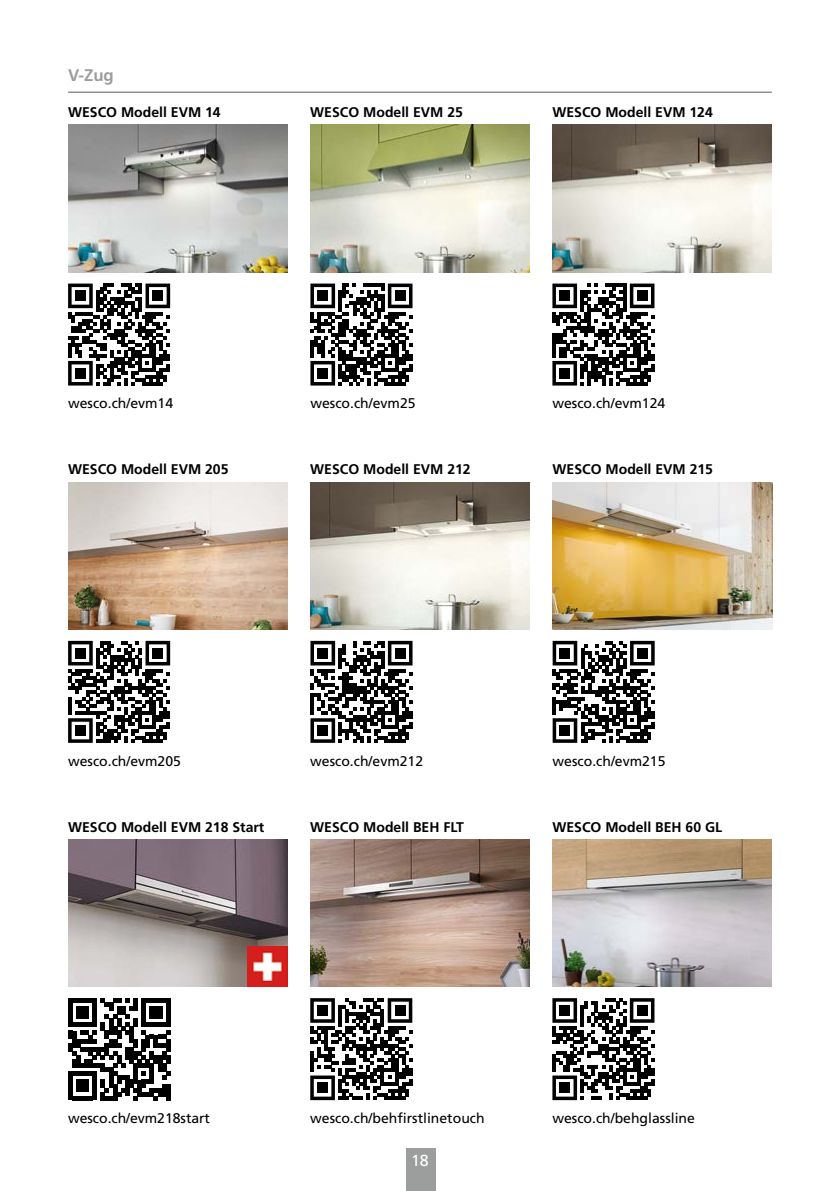
<style>
.page{position:relative;width:840px;height:1191px;background:#fff}
.page>*{position:absolute;margin:0;border:0;box-sizing:border-box;transform-origin:0 0}
.t1{font:700 16.8px "Frutiger LT Pro";color:#9c9d9d}
.t2{font:16px "Frutiger LT Pro";color:#fff}
.t3{font:700 14px "Frutiger LT Pro";color:#000}
.t4{font:14px "Frutiger LT Pro";color:#000}
</style>
<div class="page">
<div style="left:406px;top:1148px;width:29px;height:43px;background:#9c9d9d"></div>
<hr style="left:68px;top:92px;width:703px;height:1px;background:#878786">
<img style="left:68px;top:125px;width:219px;height:147px">
<img style="left:310px;top:125px;width:219px;height:147px">
<img style="left:552px;top:125px;width:219px;height:147px">
<img style="left:68px;top:482px;width:219px;height:147px">
<img style="left:552px;top:482px;width:219px;height:147px">
<img style="left:310px;top:482px;width:219px;height:147px">
<img style="left:68px;top:839px;width:219px;height:147px">
<img style="left:310px;top:839px;width:219px;height:147px">
<img style="left:552px;top:839px;width:219px;height:147px">
<img style="left:247px;top:946px;width:40px;height:40px">
<svg style="left:68px;top:283px;width:102px;height:103px"></svg>
<div style="left:75px;top:290px;width:11px;height:11px;background:#000"></div>
<div style="left:152px;top:290px;width:11px;height:11px;background:#000"></div>
<div style="left:75px;top:368px;width:11px;height:10px;background:#000"></div>
<svg style="left:310px;top:283px;width:102px;height:103px"></svg>
<div style="left:317px;top:290px;width:11px;height:11px;background:#000"></div>
<div style="left:394px;top:290px;width:11px;height:11px;background:#000"></div>
<div style="left:317px;top:368px;width:11px;height:10px;background:#000"></div>
<svg style="left:552px;top:283px;width:102px;height:103px"></svg>
<div style="left:559px;top:290px;width:10px;height:11px;background:#000"></div>
<div style="left:636px;top:290px;width:11px;height:11px;background:#000"></div>
<div style="left:559px;top:368px;width:10px;height:10px;background:#000"></div>
<svg style="left:68px;top:641px;width:102px;height:102px"></svg>
<div style="left:75px;top:648px;width:11px;height:10px;background:#000"></div>
<div style="left:152px;top:648px;width:11px;height:10px;background:#000"></div>
<div style="left:75px;top:725px;width:11px;height:11px;background:#000"></div>
<svg style="left:552px;top:641px;width:102px;height:102px"></svg>
<div style="left:559px;top:648px;width:11px;height:10px;background:#000"></div>
<div style="left:636px;top:648px;width:11px;height:10px;background:#000"></div>
<div style="left:559px;top:725px;width:11px;height:11px;background:#000"></div>
<svg style="left:310px;top:641px;width:102px;height:102px"></svg>
<div style="left:317px;top:648px;width:11px;height:10px;background:#000"></div>
<div style="left:394px;top:648px;width:11px;height:10px;background:#000"></div>
<div style="left:317px;top:725px;width:11px;height:11px;background:#000"></div>
<svg style="left:68px;top:998px;width:102px;height:102px"></svg>
<hr style="left:166px;top:1084px;width:4px;height:16px;background:#000">
<svg style="left:310px;top:998px;width:102px;height:102px"></svg>
<div style="left:317px;top:1005px;width:10px;height:10px;background:#000"></div>
<div style="left:394px;top:1005px;width:11px;height:10px;background:#000"></div>
<div style="left:317px;top:1082px;width:10px;height:11px;background:#000"></div>
<svg style="left:552px;top:998px;width:102px;height:102px"></svg>
<div style="left:559px;top:1005px;width:10px;height:10px;background:#000"></div>
<div style="left:636px;top:1005px;width:11px;height:10px;background:#000"></div>
<div style="left:559px;top:1082px;width:10px;height:11px;background:#000"></div>
<p class="t1" style="left:68px;top:65px;width:47px">V-Zug</p>
<p class="t3" style="left:68px;top:104px;width:154px">WESCO Modell EVM 14</p>
<p class="t3" style="left:310px;top:104px;width:154px">WESCO Modell EVM 25</p>
<p class="t3" style="left:552px;top:104px;width:162px">WESCO Modell EVM 124</p>
<p class="t4" style="left:68px;top:395px;width:107px">wesco.ch/evm14</p>
<p class="t3" style="left:68px;top:461px;width:162px">WESCO Modell EVM 205</p>
<p class="t4" style="left:310px;top:395px;width:107px">wesco.ch/evm25</p>
<p class="t4" style="left:552px;top:395px;width:114px">wesco.ch/evm124</p>
<p class="t3" style="left:310px;top:461px;width:162px">WESCO Modell EVM 212</p>
<p class="t3" style="left:552px;top:461px;width:162px">WESCO Modell EVM 215</p>
<p class="t4" style="left:68px;top:752px;width:114px">wesco.ch/evm205</p>
<p class="t4" style="left:552px;top:752px;width:114px">wesco.ch/evm215</p>
<p class="t4" style="left:310px;top:752px;width:114px">wesco.ch/evm212</p>
<p class="t3" style="left:68px;top:818px;width:198px">WESCO Modell EVM 218 Start</p>
<p class="t3" style="left:310px;top:818px;width:155px">WESCO Modell BEH FLT</p>
<p class="t3" style="left:552px;top:818px;width:171px">WESCO Modell BEH 60 GL</p>
<p class="t4" style="left:68px;top:1109px;width:143px">wesco.ch/evm218start</p>
<p class="t4" style="left:310px;top:1109px;width:176px">wesco.ch/behfirstlinetouch</p>
<p class="t4" style="left:552px;top:1109px;width:144px">wesco.ch/behglassline</p>
<p class="t2" style="left:411px;top:1151px;width:19px">18</p>
</div>
